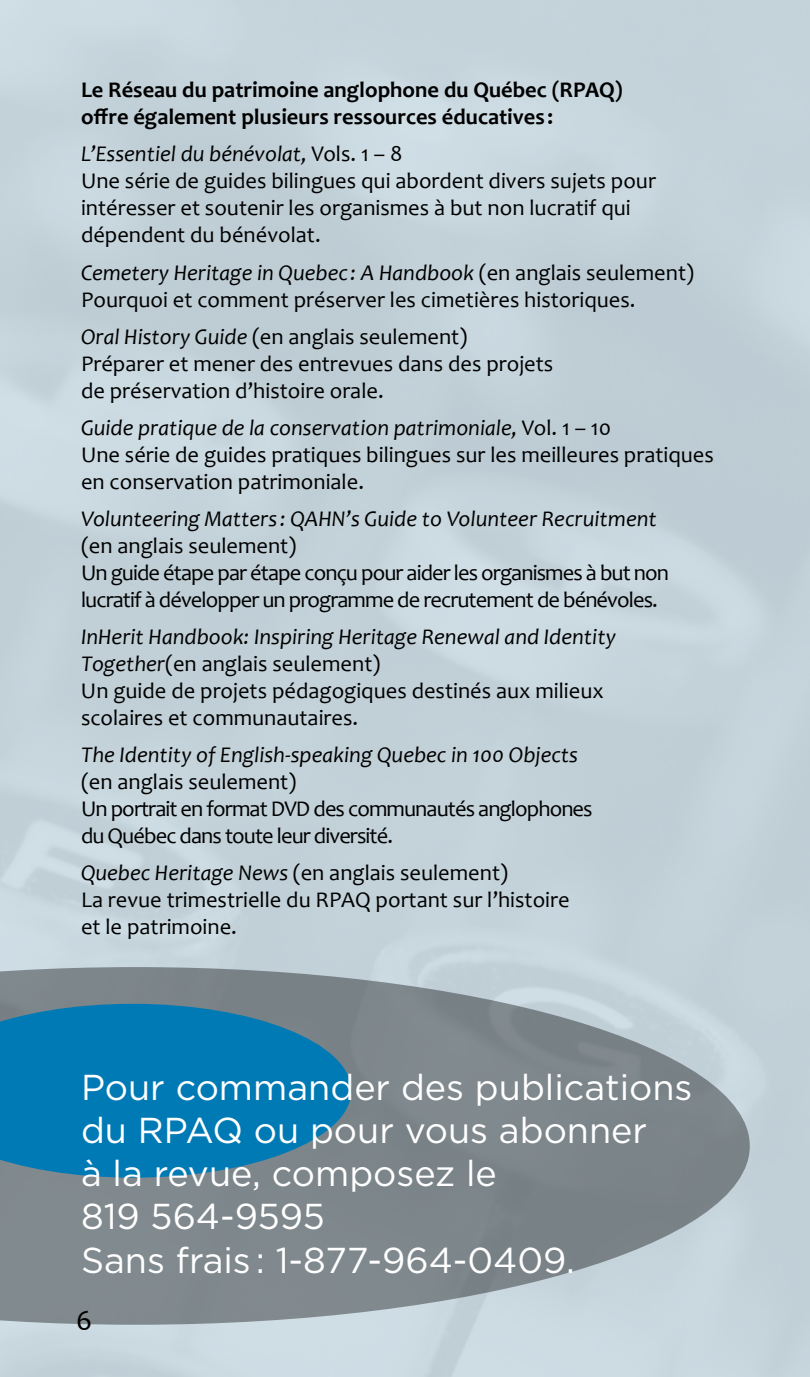
<style>
.page{position:relative;width:810px;height:1377px;background:#bdd2dd}
.page>*{position:absolute;margin:0;border:0;box-sizing:border-box;transform-origin:0 0}
.t1{font:36px/43.2px "Gotham";color:#fff}
.t2{font:29.25px "Candara";color:#000}
.t3{font:22.5px/27px "Candara";color:#000}
.t4{font:22.5px/27px "Candara";letter-spacing:-.04em;color:#000}
.t5{font:italic 22.5px "Candara";color:#000}
.t6{font:700 22.5px/27px "Candara";color:#000}
.s1{font-style:italic}
</style>
<div class="page">
<svg style="left:0;top:967px;width:750px;height:358px;fill:#7f898d"></svg>
<svg style="left:0;top:1004px;width:351px;height:174px;background:#137bae"></svg>
<p class="t6" style="left:81px;top:76px;width:543px">Le Réseau du patrimoine anglophone du Québec (RPAQ) offre également plusieurs ressources éducatives :</p>
<p class="t3" style="left:81px;top:140px;width:576px"><span class="s1">L’Essentiel du bénévolat,</span> Vols. 1 – 8<br>Une série de guides bilingues qui abordent divers sujets pour intéresser et soutenir les organismes à but non lucratif qui dépendent du bénévolat.</p>
<p class="t3" style="left:81px;top:259px;width:615px"><span class="s1">Cemetery Heritage in Quebec : A Handbook</span> (en anglais seulement)<br>Pourquoi et comment préserver les cimetières historiques.</p>
<p class="t3" style="left:81px;top:323px;width:474px"><span class="s1">Oral History Guide</span> (en anglais seulement)<br>Préparer et mener des entrevues dans des projets de préservation d’histoire orale.</p>
<p class="t3" style="left:81px;top:414px;width:634px"><span class="s1">Guide pratique de la conservation patrimoniale,</span> Vol. 1 – 10<br>Une série de guides pratiques bilingues sur les meilleures pratiques en conservation patrimoniale.</p>
<p class="t5" style="left:81px;top:505px;width:577px">Volunteering Matters: QAHN’s Guide to Volunteer Recruitment</p>
<p class="t4" style="left:81px;top:532px;width:590px">(en anglais seulement)<br>Un guide étape par étape conçu pour aider les organismes à but non lucratif à développer un programme de recrutement de bénévoles.</p>
<p class="t3" style="left:81px;top:623px;width:536px"><span class="s1">InHerit Handbook: Inspiring Heritage Renewal and Identity Together</span>(en anglais seulement)<br>Un guide de projets pédagogiques destinés aux milieux scolaires et communautaires.</p>
<p class="t5" style="left:81px;top:741px;width:499px">The Identity of English-speaking Quebec in 100 Objects</p>
<p class="t4" style="left:81px;top:768px;width:513px">(en anglais seulement)<br>Un portrait en format DVD des communautés anglophones du Québec dans toute leur diversité.</p>
<p class="t3" style="left:81px;top:859px;width:490px"><span class="s1">Quebec Heritage News</span> (en anglais seulement)<br>La revue trimestrielle du RPAQ portant sur l’histoire et le patrimoine.</p>
<h1 class="t1" style="left:81px;top:1065px;width:613px">Pour commander des publications du RPAQ ou pour vous abonner<br>à la revue, composez le<br>819 564-9595<br>Sans frais : 1-877-964-0409.</h1>
<h2 class="t2" style="left:76px;top:1302px;width:18px">6</h2>
</div>
